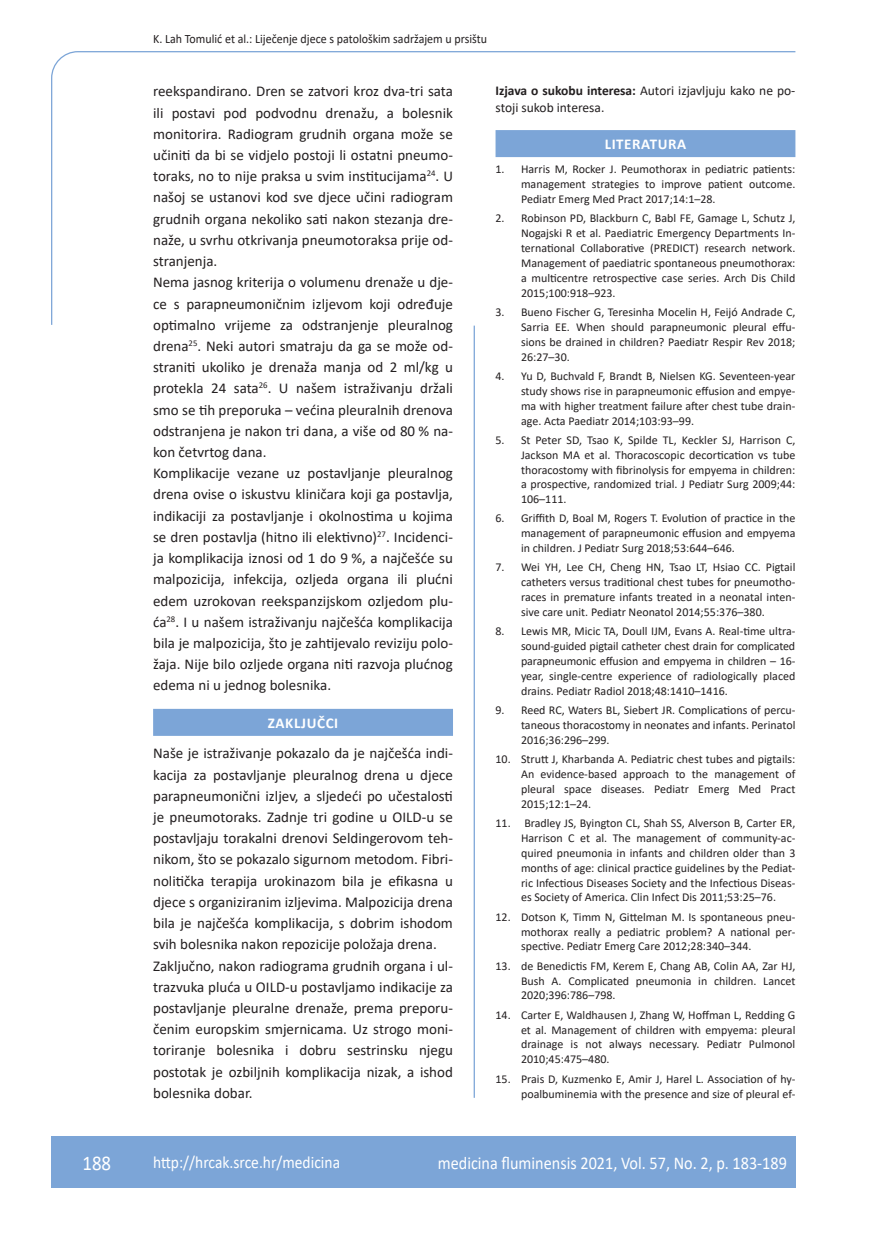
<style>
.page{position:relative;width:872px;height:1234px;background:#fff}
.page>*{position:absolute;margin:0;border:0;box-sizing:border-box;transform-origin:0 0}
.t1{font:21px "Calibri";color:#fff;scale:.9 1}
.t2{font:18px "Calibri";color:#fff;scale:.9 1}
.t3{font:17.25px "Calibri";color:#fff;scale:.9 1}
.osnovni_tekst{font:15px/21.1px "Calibri";color:#231f20;text-align:justify}
.naslov_ruler{font:700 15px "Calibri";letter-spacing:.04em;color:#fff}
.izjava{font:13.5px/16.5px "Calibri";color:#231f20}
.glava{font:12.75px "Calibri";color:#231f20;scale:.94 1}
.literatura{font:12px/14.9px "Calibri";color:#231f20;text-align:justify}
.s1{font-weight:700}
</style>
<div class="page">
<svg style="left:51px;top:51px;width:745px;height:274px"></svg>
<hr style="left:473px;top:325px;width:2px;height:772px;background:#7ca5d7">
<div style="left:51px;top:1135px;width:744px;height:51px;background:#7ca5d7"></div>
<div style="left:153px;top:708px;width:300px;height:27px;background:#7ca5d7"></div>
<div style="left:495px;top:130px;width:300px;height:27px;background:#7ca5d7"></div>
<p class="glava" style="left:153px;top:29px;width:357px">K. Lah Tomulić et al.: Liječenje djece s patološkim sadržajem u prsištu</p>
<p class="osnovni_tekst" style="left:153px;top:80px;width:301px">reekspandirano. Dren se zatvori kroz dva-tri sata ili postavi pod podvodnu drenažu, a bolesnik monitorira. Radiogram grudnih organa može se učiniti da bi se vidjelo postoji li ostatni pneumo&shy;toraks, no to nije praksa u svim institucijama<sup>24</sup>. U našoj se ustanovi kod sve djece učini radiogram grudnih organa nekoliko sati nakon stezanja dre&shy;naže, u svrhu otkrivanja pneumotoraksa prije od&shy;stranjenja.</p>
<p class="osnovni_tekst" style="left:153px;top:271px;width:301px">Nema jasnog kriterija o volumenu drenaže u dje&shy;ce s parapneumoničnim izljevom koji određuje optimalno vrijeme za odstranjenje pleuralnog drena<sup>25</sup>. Neki autori smatraju da ga se može od&shy;straniti ukoliko je drenaža manja od 2 ml/kg u protekla 24 sata<sup>26</sup>. U našem istraživanju držali smo se tih preporuka – većina pleuralnih drenova odstranjena je nakon tri dana, a više od 80 % na&shy;kon četvrtog dana.</p>
<p class="osnovni_tekst" style="left:153px;top:462px;width:301px">Komplikacije vezane uz postavljanje pleuralnog drena ovise o iskustvu kliničara koji ga postavlja, indikaciji za postavljanje i okolnostima u kojima se dren postavlja (hitno ili elektivno)<sup>27</sup>. Incidenci&shy;ja komplikacija iznosi od 1 do 9 %, a najčešće su malpozicija, infekcija, ozljeda organa ili plućni edem uzrokovan reekspanzijskom ozljedom plu&shy;ća<sup>28</sup>. I u našem istraživanju najčešća komplikacija bila je malpozicija, što je zahtijevalo reviziju polo&shy;žaja. Nije bilo ozljede organa niti razvoja plućnog edema ni u jednog bolesnika.</p>
<p class="naslov_ruler" style="left:268px;top:712px;width:72px">ZAKLJUČCI</p>
<p class="osnovni_tekst" style="left:153px;top:742px;width:301px">Naše je istraživanje pokazalo da je najčešća indi&shy;kacija za postavljanje pleuralnog drena u djece parapneumonični izljev, a sljedeći po učestalosti je pneumotoraks. Zadnje tri godine u OILD-u se postavljaju torakalni drenovi Seldingerovom teh&shy;nikom, što se pokazalo sigurnom metodom. Fibri&shy;nolitička terapija urokinazom bila je efikasna u djece s organiziranim izljevima. Malpozicija drena bila je najčešća komplikacija, s dobrim ishodom svih bolesnika nakon repozicije položaja drena.</p>
<p class="osnovni_tekst" style="left:153px;top:954px;width:301px">Zaključno, nakon radiograma grudnih organa i ul&shy;trazvuka pluća u OILD-u postavljamo indikacije za postavljanje pleuralne drenaže, prema preporu&shy;čenim europskim smjernicama. Uz strogo moni&shy;toriranje bolesnika i dobru sestrinsku njegu postotak je ozbiljnih komplikacija nizak, a ishod bolesnika dobar.</p>
<p class="izjava" style="left:495px;top:82px;width:301px"><span class="s1">Izjava o sukobu interesa:</span> Autori izjavljuju kako ne po&shy;stoji sukob interesa.</p>
<p class="naslov_ruler" style="left:604px;top:133px;width:83px">LITERATURA</p>
<p class="literatura" style="left:521px;top:161px;width:276px;text-indent:-26px">1. Harris M, Rocker J. Peumothorax in pediatric patients: management strategies to improve patient outcome.<br>Pediatr Emerg Med Pract 2017;14:1–28.</p>
<p class="literatura" style="left:521px;top:210px;width:276px;text-indent:-26px">2. Robinson PD, Blackburn C, Babl FE, Gamage L, Schutz J, Nogajski R et al. Paediatric Emergency Departments In&shy;ternational Collaborative (PREDICT) research network.<br>Management of paediatric spontaneous pneumothorax: a multicentre retrospective case series. Arch Dis Child 2015;100:918–923.</p>
<p class="literatura" style="left:521px;top:304px;width:276px;text-indent:-26px">3. Bueno Fischer G, Teresinha Mocelin H, Feijó Andrade C, Sarria EE. When should parapneumonic pleural effu&shy;sions be drained in children? Paediatr Respir Rev 2018; 26:27–30.</p>
<p class="literatura" style="left:521px;top:368px;width:276px;text-indent:-26px">4. Yu D, Buchvald F, Brandt B, Nielsen KG. Seventeen-year study shows rise in parapneumonic effusion and empye&shy;ma with higher treatment failure after chest tube drain&shy;age. Acta Paediatr 2014;103:93–99.</p>
<p class="literatura" style="left:521px;top:432px;width:276px;text-indent:-26px">5. St Peter SD, Tsao K, Spilde TL, Keckler SJ, Harrison C, Jackson MA et al. Thoracoscopic decortication vs tube thoracostomy with fibrinolysis for empyema in children: a prospective, randomized trial. J Pediatr Surg 2009;44:<br>106–111.</p>
<p class="literatura" style="left:521px;top:510px;width:276px;text-indent:-26px">6. Griffith D, Boal M, Rogers T. Evolution of practice in the management of parapneumonic effusion and empyema in children. J Pediatr Surg 2018;53:644–646.</p>
<p class="literatura" style="left:521px;top:559px;width:276px;text-indent:-26px">7. Wei YH, Lee CH, Cheng HN, Tsao LT, Hsiao CC. Pigtail catheters versus traditional chest tubes for pneumotho&shy;races in premature infants treated in a neonatal inten&shy;sive care unit. Pediatr Neonatol 2014;55:376–380.</p>
<p class="literatura" style="left:521px;top:623px;width:276px;text-indent:-26px">8. Lewis MR, Micic TA, Doull IJM, Evans A. Real-time ultra&shy;sound-guided pigtail catheter chest drain for complicated parapneumonic effusion and empyema in children – 16- year, single-centre experience of radiologically placed drains. Pediatr Radiol 2018;48:1410–1416.</p>
<p class="literatura" style="left:521px;top:702px;width:276px;text-indent:-26px">9. Reed RC, Waters BL, Siebert JR. Complications of percu&shy;taneous thoracostomy in neonates and infants. Perinatol 2016;36:296–299.</p>
<p class="literatura" style="left:521px;top:751px;width:276px;text-indent:-26px">10. Strutt J, Kharbanda A. Pediatric chest tubes and pigtails:<br>An evidence-based approach to the management of pleural space diseases. Pediatr Emerg Med Pract 2015;12:1–24.</p>
<p class="literatura" style="left:521px;top:815px;width:276px;text-indent:-26px">11. Bradley JS, Byington CL, Shah SS, Alverson B, Carter ER, Harrison C et al. The management of community-ac&shy;quired pneumonia in infants and children older than 3 months of age: clinical practice guidelines by the Pediat&shy;ric Infectious Diseases Society and the Infectious Diseas&shy;es Society of America. Clin Infect Dis 2011;53:25–76.</p>
<p class="literatura" style="left:521px;top:908px;width:276px;text-indent:-26px">12. Dotson K, Timm N, Gittelman M. Is spontaneous pneu&shy;mothorax really a pediatric problem? A national per&shy;spective. Pediatr Emerg Care 2012;28:340–344.</p>
<p class="literatura" style="left:521px;top:957px;width:276px;text-indent:-26px">13. de Benedictis FM, Kerem E, Chang AB, Colin AA, Zar HJ, Bush A. Complicated pneumonia in children. Lancet 2020;396:786–798.</p>
<p class="literatura" style="left:521px;top:1006px;width:276px;text-indent:-26px">14. Carter E, Waldhausen J, Zhang W, Hoffman L, Redding G et al. Management of children with empyema: pleural drainage is not always necessary. Pediatr Pulmonol 2010;45:475–480.</p>
<p class="literatura" style="left:495px;top:1070px;width:301px;text-align:right">15. Prais D, Kuzmenko E, Amir J, Harel L. Association of hy&shy;poalbuminemia with the presence and size of pleural ef-</p>
<p class="t1" style="left:82px;top:1147px;width:33px">188</p>
<p class="t3" style="left:153px;top:1149px;width:209px">http://hrcak.srce.hr/medicina</p>
<p class="t2" style="left:438px;top:1149px;width:389px">medicina fluminensis 2021, Vol. 57, No. 2, p. 183-189</p>
</div>
